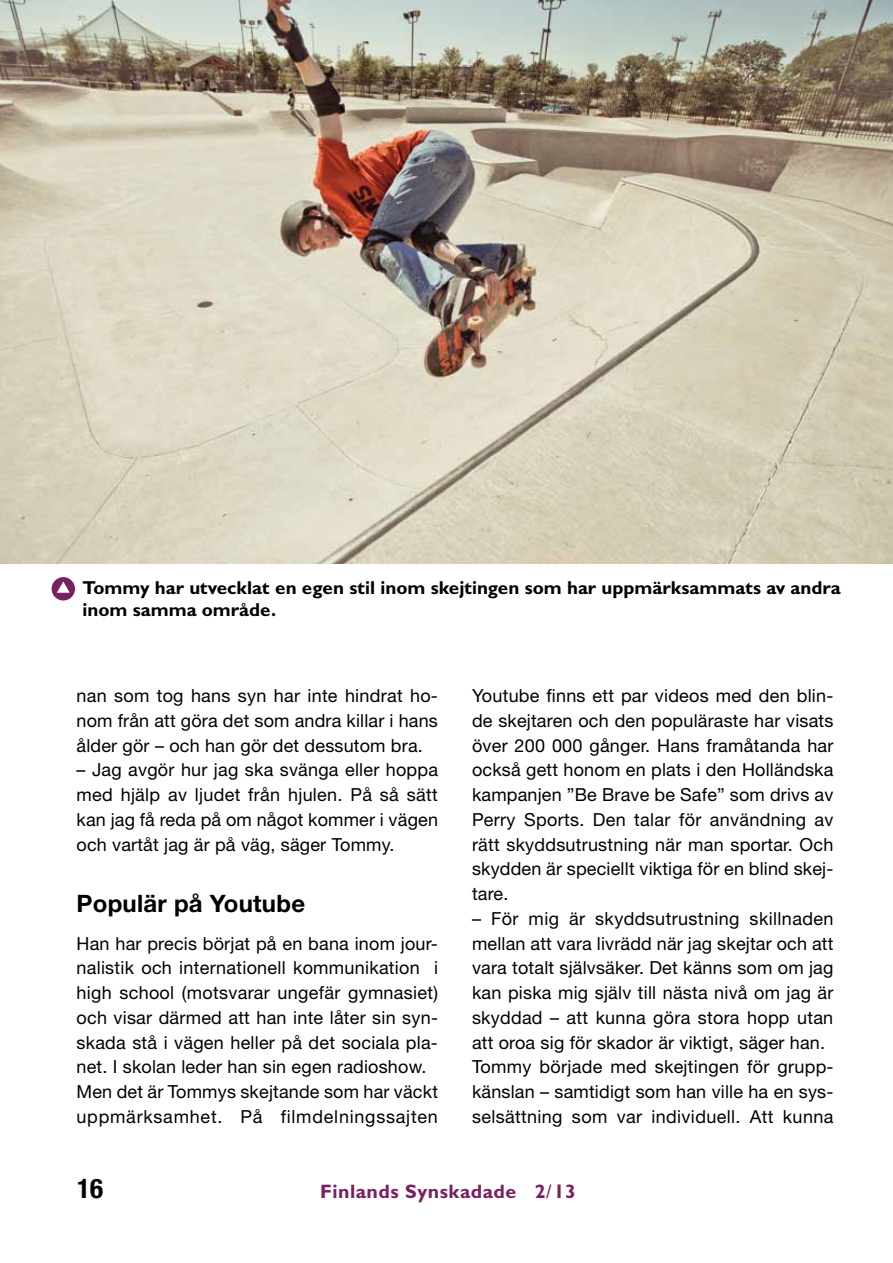
<style>
.page{position:relative;width:893px;height:1263px;background:#fff}
.page>*{position:absolute;margin:0;border:0;box-sizing:border-box;transform-origin:0 0}
.t1{font:700 condensed 27px "Helvetica Neue LT Std";color:#000}
.t2{font:700 24px "Helvetica Neue LT Std";letter-spacing:.01em;color:#000}
.t3{font:700 19.5px "Gill Sans MT Std";letter-spacing:.025em;color:#7a1f60}
.t4{font:700 18.75px/21.8px "Gill Sans MT Std";color:#000}
.t5{font:18px/24.8px "Helvetica Neue LT Std";letter-spacing:.01em;color:#000;text-align:justify}
.s1{font-weight:500}
</style>
<div class="page">
<img style="left:0;top:0;width:893px;height:563px">
<svg style="left:52px;top:577px;width:23px;height:23px"></svg>
<p class="t4" style="left:82px;top:576px;width:760px">Tommy har utvecklat en egen stil inom skejtingen som har uppmärksammats av andra inom samma område.</p>
<p class="t5" style="left:77px;top:683px;width:363px">nan som tog hans syn har inte hindrat ho&shy;nom från att göra det som andra killar i hans ålder gör – och han gör det dessutom bra.</p>
<p class="t5" style="left:77px;top:757px;width:363px">– Jag avgör hur jag ska svänga eller hoppa med hjälp av ljudet från hjulen. På så sätt kan jag få reda på om något kommer i vägen och vartåt jag är på väg, säger Tommy.</p>
<h2 class="t2" style="left:77px;top:888px;width:230px">Populär på Youtube</h2>
<p class="t5" style="left:77px;top:930px;width:363px;text-align:left">Han har precis börjat på en bana inom jour&shy;nalistik och internationell kommunikation i high school (motsvarar ungefär gymnasiet) och visar därmed att han inte låter sin syn&shy;skada stå i vägen heller på det sociala pla&shy;net. I skolan leder han sin egen radioshow.<br>Men det är Tommys skejtande som har väckt uppmärksamhet. På filmdelningssajten</p>
<p class="t5" style="left:472px;top:683px;width:363px">Youtube finns ett par videos med den blin&shy;de skejtaren och den populäraste har visats över 200 000 gånger. Hans framåtanda har också gett honom en plats i den Holländska kampanjen ”Be Brave be Safe” som drivs av Perry Sports. Den talar för användning av rätt skyddsutrustning när man sportar. Och skydden är speciellt viktiga för en blind skej&shy;tare.</p>
<p class="t5" style="left:472px;top:906px;width:363px;text-align:left">– För mig är skyddsutrustning skillnaden mellan att vara livrädd när jag skejtar och att vara totalt självsäker. Det känns som om jag kan piska mig själv till nästa nivå om jag är skyddad – att kunna göra stora hopp utan att oroa sig för skador är viktigt, säger han.<br>Tommy började med skejtingen för grupp&shy;känslan – samtidigt som han ville ha en sys&shy;selsättning som var individuell. Att kunna</p>
<h1 class="t1" style="left:77px;top:1172px;width:27px">16</h1>
<p class="t3" style="left:320px;top:1180px;width:257px">Finlands Synskadade 2<span class="s1">/</span>13</p>
</div>
